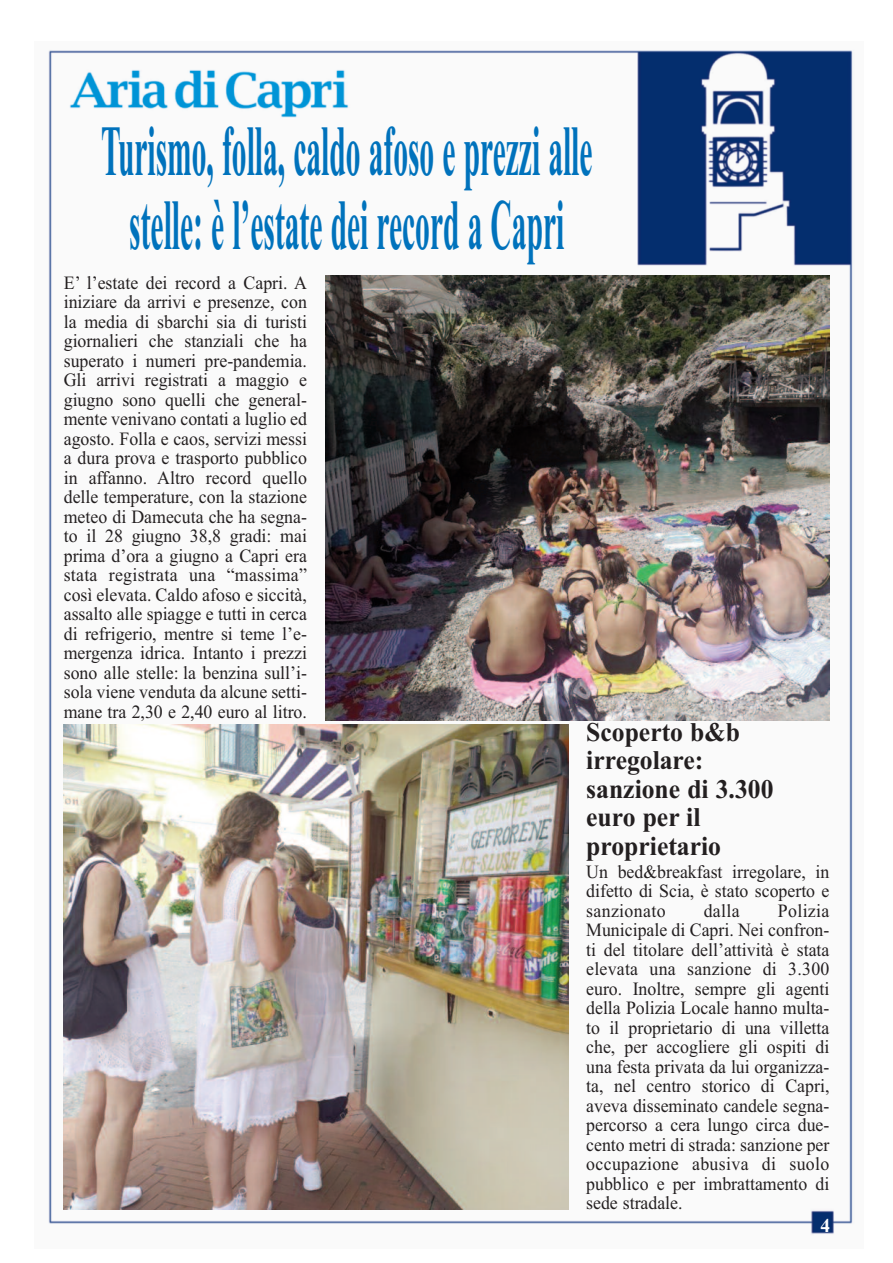
<style>
.page{position:relative;width:893px;height:1263px;background:#fff}
.page>*{position:absolute;margin:0;border:0;box-sizing:border-box;transform-origin:0 0}
.t1{font:700 72px/73.5px "Times";color:#0072bc;text-align:center;scale:.41 1}
.t2{font:700 27px/28.5px "Times";color:#231f20;scale:.95 1}
.t3{font:700 19.5px "Times";color:#fff}
.t4{font:18.75px/19.5px "Times";color:#231f20;text-align:justify;scale:.95 1}
</style>
<div class="page">
<img style="left:48px;top:50px;width:806px;height:1185px">
<img style="left:64px;top:724px;width:504px;height:485px">
<img style="left:326px;top:276px;width:503px;height:445px">
<h1 class="t1" style="left:101px;top:114px;width:1200px">Turismo, fo la, caldo afoso e prezzi a le ste le: è l’estate dei record a Capri</h1>
<p class="t4" style="left:64px;top:273px;width:258px">E’ l’estate dei record a Capri. A iniziare da arrivi e presenze, con la media di sbarchi sia di turisti giornalieri che stanziali che ha superato i numeri pre-pandemia.<br>Gli arrivi registrati a maggio e giugno sono quelli che general&shy;mente venivano contati a luglio ed agosto. Folla e caos, servizi messi a dura prova e trasporto pubblico in affanno. Altro record quello delle temperature, con la stazione meteo di Damecuta che ha segna&shy;to il 28 giugno 38,8 gradi: mai prima d’ora a giugno a Capri era stata registrata una “massima” così elevata. Caldo afoso e siccità, assalto alle spiagge e tutti in cerca di refrigerio, mentre si teme l’e&shy;mergenza idrica. Intanto i prezzi sono alle stelle: la benzina sull’i&shy;sola viene venduta da alcune setti&shy;mane tra 2,30 e 2,40 euro al litro.</p>
<h2 class="t2" style="left:586px;top:717px;width:199px">Scoperto b&amp;b irregolare: sanzione di 3.300 euro per il proprietario</h2>
<p class="t4" style="left:586px;top:861px;width:258px">Un bed&amp;breakfast irregolare, in difetto di Scia, è stato scoperto e sanzionato</p>
<p class="t4" style="left:586px;top:900px;width:258px;text-indent:192px">Polizia Municipale di Capri. Nei confron&shy;ti del titolare dell’attività è stata elevata una sanzione di 3.300 euro. Inoltre, sempre gli agenti della Polizia Locale hanno multa&shy;to il proprietario di una villetta che, per accogliere gli ospiti di una festa privata da lui organizza&shy;ta, nel centro storico di Capri, aveva disseminato candele segna&shy;percorso a cera lungo circa due&shy;cento metri di strada: sanzione per occupazione abusiva di suolo pubblico e per imbrattamento di sede stradale.</p>
<p class="t4" style="left:704px;top:900px;width:39px">dalla</p>
<p class="t3" style="left:820px;top:1213px;width:11px">4</p>
</div>
